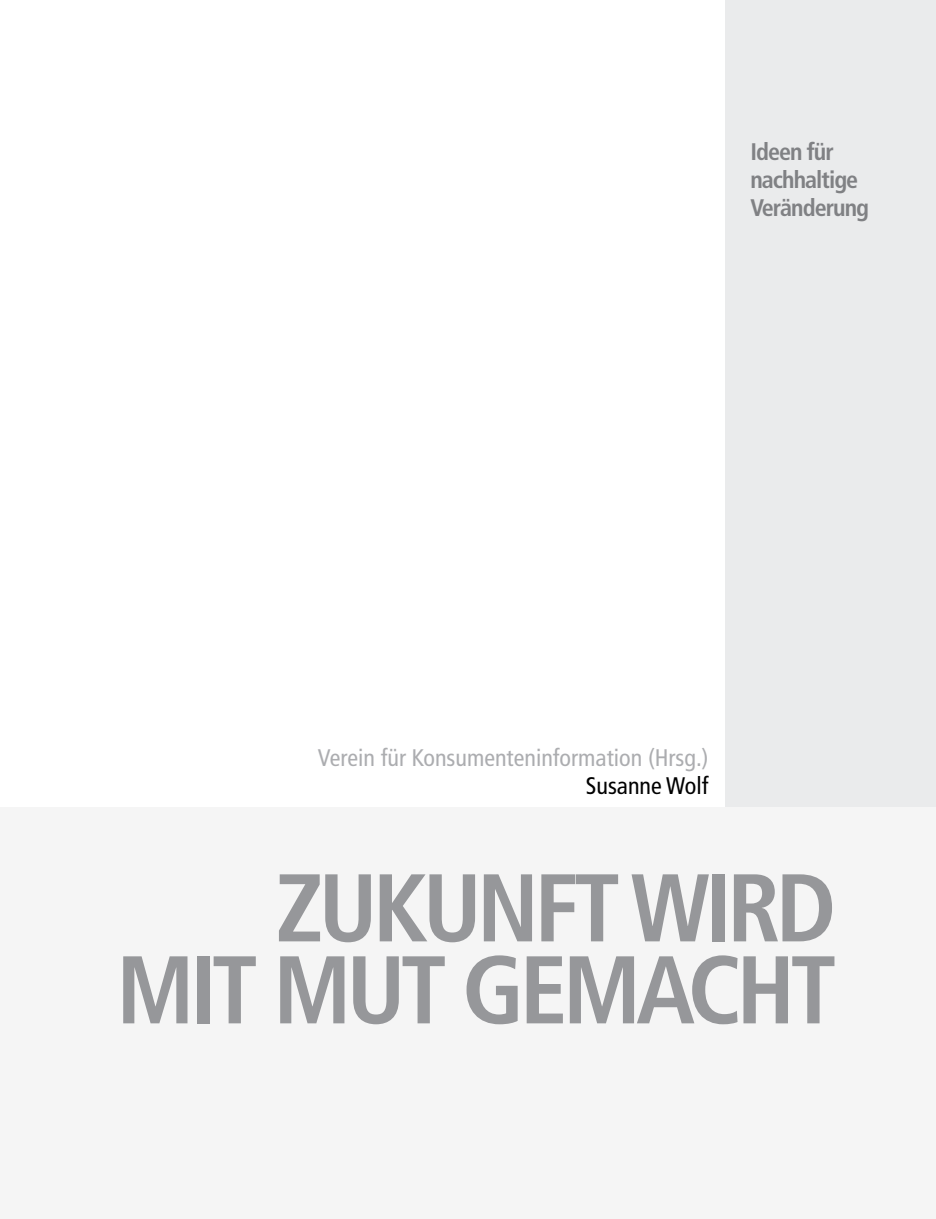
<style>
.page{position:relative;width:936px;height:1219px;background:#fff}
.page>*{position:absolute;margin:0;border:0;box-sizing:border-box;transform-origin:0 0}
.t1{font:700 condensed 96px/82px "Frutiger LT Std";letter-spacing:-.05em;color:#96979a;text-align:right}
.t2{font:condensed 24px "Frutiger LT Std";color:#acadb0}
.t3{font:700 condensed 24px/28px "Frutiger LT Std";letter-spacing:-.04em;color:#808184}
.t4{font:condensed 24px "Frutiger LT Std";color:#000}
</style>
<div class="page">
<div style="left:725px;top:0;width:210px;height:1219px;background:#eaebec"></div>
<div style="left:0;top:808px;width:935px;height:411px;background:#f5f5f5"></div>
<p class="t3" style="left:750px;top:137px;width:120px">Ideen für nachhaltige<br>Veränderung</p>
<p class="t2" style="left:317px;top:743px;width:392px">Verein für Konsumenteninformation (Hrsg.)</p>
<p class="t4" style="left:585px;top:771px;width:124px">Susanne Wolf</p>
<h1 class="t1" style="left:116px;top:867px;width:721px">ZUKUNFT WIRD<br>MIT MUT GEMACHT</h1>
</div>
